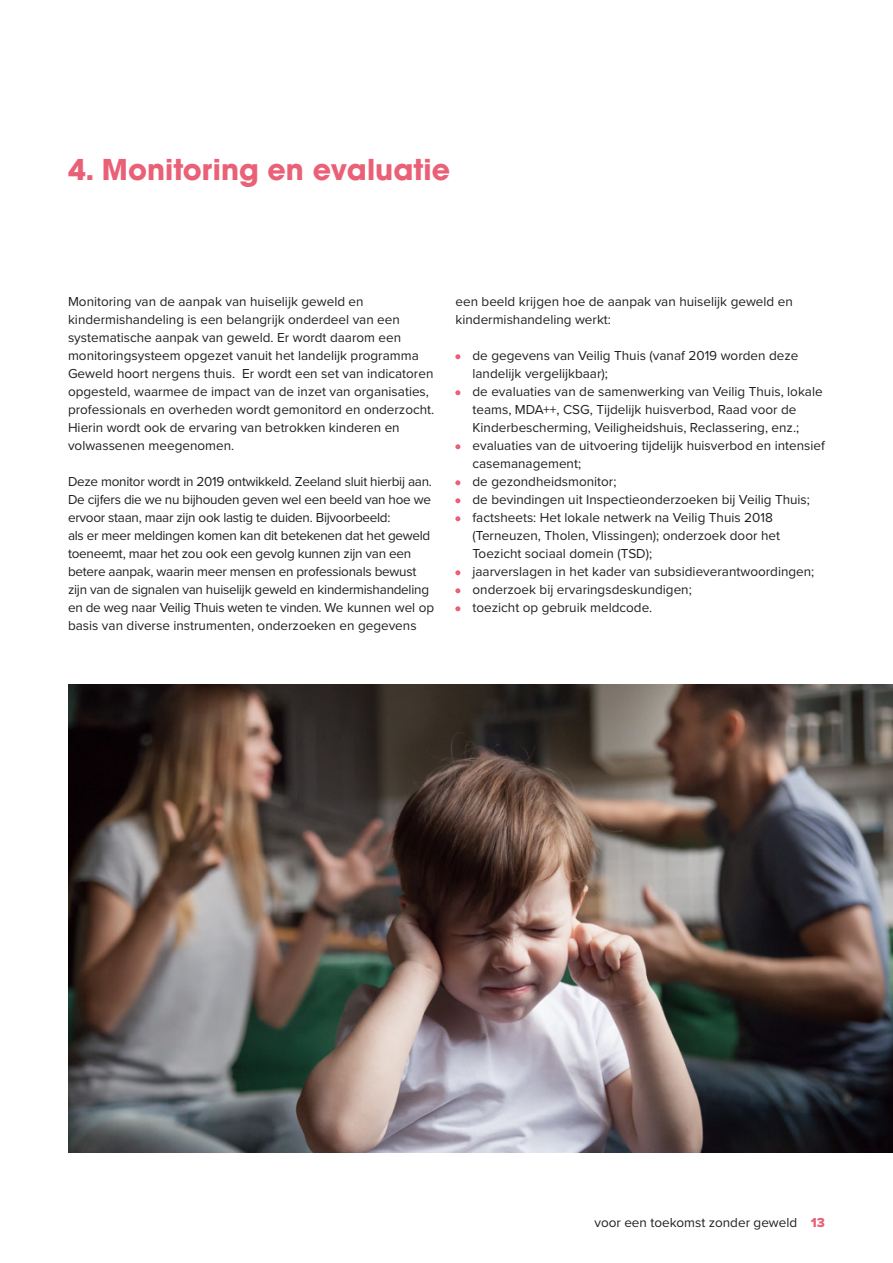
<style>
.page{position:relative;width:893px;height:1263px;background:#fff}
.page>*{position:absolute;margin:0;border:0;box-sizing:border-box;transform-origin:0 0}
.t1{font:700 28.5px "ITC Avant Garde Pro";color:#ea6076}
.body_text{font:13.5px/18px "Proxima Nova";color:#231f20}
.body_text-2{font:13.5px/18px "Proxima Nova";letter-spacing:-.02em;color:#231f20}
.s1{font-weight:900;color:#ea6076}
.s2{font-family:"Proxima Nova Extrabld";color:#ea6076}
</style>
<div class="page">
<img style="left:68px;top:684px;width:825px;height:468px">
<svg style="left:455px;top:354px;width:5px;height:5px"></svg>
<svg style="left:455px;top:390px;width:5px;height:5px"></svg>
<svg style="left:455px;top:444px;width:5px;height:5px"></svg>
<svg style="left:455px;top:480px;width:5px;height:5px"></svg>
<svg style="left:455px;top:498px;width:5px;height:5px"></svg>
<svg style="left:455px;top:516px;width:5px;height:5px"></svg>
<svg style="left:455px;top:570px;width:5px;height:5px"></svg>
<svg style="left:455px;top:588px;width:5px;height:5px"></svg>
<svg style="left:455px;top:606px;width:5px;height:5px"></svg>
<p class="t1" style="left:68px;top:150px;width:384px">4. Monitoring en evaluatie</p>
<p class="body_text" style="left:68px;top:292px;width:368px">Monitoring van de aanpak van huiselijk geweld en kindermishandeling is een belangrijk onderdeel van een systematische aanpak van geweld. Er wordt daarom een monitoringsysteem opgezet vanuit het landelijk programma Geweld hoort nergens thuis. Er wordt een set van indicatoren opgesteld, waarmee de impact van de inzet van organisaties, professionals en overheden wordt gemonitord en onderzocht.<br>Hierin wordt ook de ervaring van betrokken kinderen en volwassenen meegenomen.</p>
<p class="body_text-2" style="left:68px;top:472px;width:368px">Deze monitor wordt in 2019 ontwikkeld. Zeeland sluit hierbij aan.<br>De cijfers die we nu bijhouden geven wel een beeld van hoe we ervoor staan, maar zijn ook lastig te duiden. Bijvoorbeeld:<br>als er meer meldingen komen kan dit betekenen dat het geweld toeneemt, maar het zou ook een gevolg kunnen zijn van een betere aanpak, waarin meer mensen en professionals bewust zijn van de signalen van huiselijk geweld en kindermishandeling en de weg naar Veilig Thuis weten te vinden. We kunnen wel op basis van diverse instrumenten, onderzoeken en gegevens</p>
<p class="body_text" style="left:455px;top:292px;width:339px">een beeld krijgen hoe de aanpak van huiselijk geweld en kindermishandeling werkt:</p>
<p class="body_text" style="left:472px;top:346px;width:327px;text-indent:-17px"><span class="s1">•</span> de gegevens van Veilig Thuis (vanaf 2019 worden deze landelijk vergelijkbaar);</p>
<p class="body_text" style="left:472px;top:382px;width:352px;text-indent:-17px"><span class="s1">•</span> de evaluaties van de samenwerking van Veilig Thuis, lokale teams, MDA++, CSG, Tijdelijk huisverbod, Raad voor de<br>Kinderbescherming, Veiligheidshuis, Reclassering, enz.;</p>
<p class="body_text" style="left:472px;top:436px;width:354px;text-indent:-17px"><span class="s1">•</span> evaluaties van de uitvoering tijdelijk huisverbod en intensief casemanagement;</p>
<p class="body_text" style="left:455px;top:472px;width:162px"><span class="s1">•</span> de gezondheidsmonitor;</p>
<p class="body_text" style="left:455px;top:490px;width:356px"><span class="s1">•</span> de bevindingen uit Inspectieonderzoeken bij Veilig Thuis;</p>
<p class="body_text" style="left:472px;top:508px;width:309px;text-indent:-17px"><span class="s1">•</span> factsheets: Het lokale netwerk na Veilig Thuis 2018 (Terneuzen, Tholen, Vlissingen); onderzoek door het<br>Toezicht sociaal domein (TSD);</p>
<p class="body_text" style="left:455px;top:562px;width:360px"><span class="s1">•</span> jaarverslagen in het kader van subsidieverantwoordingen;</p>
<p class="body_text" style="left:455px;top:580px;width:238px"><span class="s1">•</span> onderzoek bij ervaringsdeskundigen;</p>
<p class="body_text" style="left:455px;top:598px;width:198px"><span class="s1">•</span> toezicht op gebruik meldcode.</p>
<p class="body_text" style="left:594px;top:1213px;width:232px">voor een toekomst zonder geweld <span class="s2">13</span></p>
</div>
